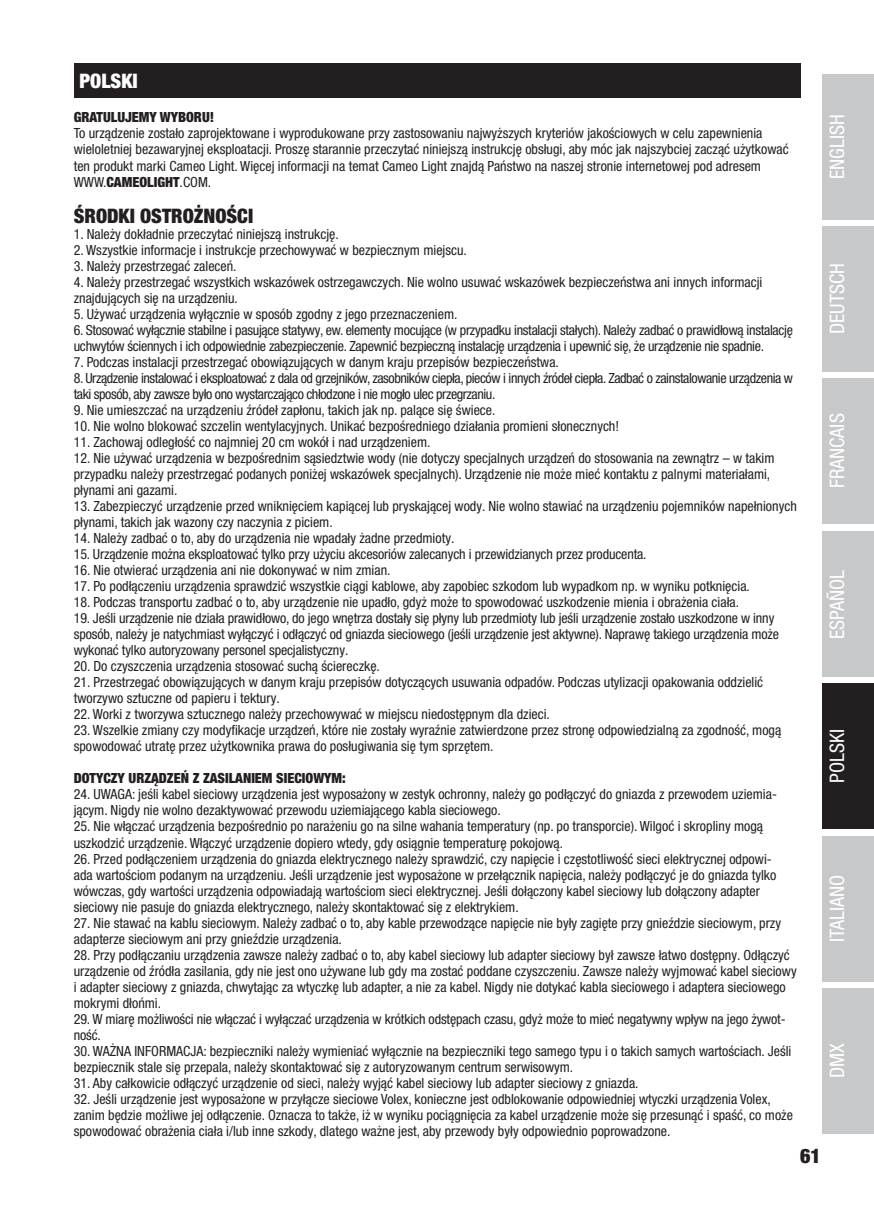
<style>
.page{position:relative;width:874px;height:1225px;background:#fff}
.page>*{position:absolute;margin:0;border:0;box-sizing:border-box;transform-origin:0 0}
.t1{font:condensed 20px "Helvetica Neue LT Std";color:#fff}
.t2{font:900 condensed 20px "Helvetica Neue LT Pro";color:#231f20}
.t3{font:900 condensed 20px "Helvetica Neue LT Pro";color:#fff}
.t4{font:900 condensed 20px "Helvetica Neue LT Std";color:#231f20}
.t5{font:condensed 14px/16px "Helvetica Neue LT Pro";color:#231f20}
.t6{font:condensed 14px/16px "Helvetica Neue LT Pro";letter-spacing:-.02em;color:#231f20}
.t7{font:condensed 14px/16px "Helvetica Neue LT Pro";letter-spacing:-.03em;color:#231f20}
.t8{font:900 condensed 14px "Helvetica Neue LT Pro";color:#231f20}
.s1{font-weight:900}
</style>
<div class="page">
<div style="left:821px;top:988px;width:52px;height:146px;background:#c7c8ca"></div>
<div style="left:821px;top:74px;width:52px;height:145px;background:#c7c8ca"></div>
<div style="left:821px;top:226px;width:52px;height:145px;background:#c7c8ca"></div>
<div style="left:821px;top:378px;width:52px;height:146px;background:#c7c8ca"></div>
<div style="left:821px;top:531px;width:52px;height:146px;background:#c7c8ca"></div>
<div style="left:821px;top:683px;width:52px;height:146px;background:#231f20"></div>
<div style="left:821px;top:836px;width:52px;height:145px;background:#c7c8ca"></div>
<div style="left:74px;top:63px;width:725px;height:35px;background:#231f20"></div>
<h1 class="t3" style="left:79px;top:69px;width:60px">POLSKI</h1>
<p class="t8" style="left:74px;top:108px;width:142px">GRATULUJEMY WYBORU!</p>
<p class="t5" style="left:74px;top:124px;width:716px;line-height:16.6px">To urządzenie zostało zaprojektowane i wyprodukowane przy zastosowaniu najwyższych kryteriów jakościowych w celu zapewnienia wieloletniej bezawaryjnej eksploatacji. Proszę starannie przeczytać niniejszą instrukcję obsługi, aby móc jak najszybciej zacząć użytkować ten produkt marki Cameo Light. Więcej informacji na temat Cameo Light znajdą Państwo na naszej stronie internetowej pod adresem WWW.<span class="s1">CAMEOLIGHT</span>.COM.</p>
<h1 class="t2" style="left:74px;top:204px;width:181px">ŚRODKI OSTROŻNOŚCI</h1>
<p class="t5" style="left:74px;top:226px;width:266px">1. Należy dokładnie przeczytać niniejszą instrukcję.</p>
<p class="t5" style="left:74px;top:242px;width:394px">2. Wszystkie informacje i instrukcje przechowywać w bezpiecznym miejscu.</p>
<p class="t5" style="left:74px;top:258px;width:164px">3. Należy przestrzegać zaleceń.</p>
<p class="t5" style="left:74px;top:274px;width:689px">4. Należy przestrzegać wszystkich wskazówek ostrzegawczych. Nie wolno usuwać wskazówek bezpieczeństwa ani innych informacji znajdujących się na urządzeniu.</p>
<p class="t5" style="left:74px;top:306px;width:385px">5. Używać urządzenia wyłącznie w sposób zgodny z jego przeznaczeniem.</p>
<p class="t6" style="left:74px;top:322px;width:720px">6. Stosować wyłącznie stabilne i pasujące statywy, ew. elementy mocujące (w przypadku instalacji stałych). Należy zadbać o prawidłową instalację uchwytów ściennych i ich odpowiednie zabezpieczenie. Zapewnić bezpieczną instalację urządzenia i upewnić się, że urządzenie nie spadnie.</p>
<p class="t5" style="left:74px;top:354px;width:486px">7. Podczas instalacji przestrzegać obowiązujących w danym kraju przepisów bezpieczeństwa.</p>
<p class="t7" style="left:74px;top:370px;width:720px">8. Urządzenie instalować i eksploatować z dala od grzejników, zasobników ciepła, pieców i innych źródeł ciepła. Zadbać o zainstalowanie urządzenia w taki sposób, aby zawsze było ono wystarczająco chłodzone i nie mogło ulec przegrzaniu.</p>
<p class="t5" style="left:74px;top:402px;width:423px">9. Nie umieszczać na urządzeniu źródeł zapłonu, takich jak np. palące się świece.</p>
<p class="t5" style="left:74px;top:418px;width:546px">10. Nie wolno blokować szczelin wentylacyjnych. Unikać bezpośredniego działania promieni słonecznych!</p>
<p class="t5" style="left:74px;top:434px;width:358px">11. Zachowaj odległość co najmniej 20 cm wokół i nad urządzeniem.</p>
<p class="t5" style="left:74px;top:450px;width:702px">12. Nie używać urządzenia w bezpośrednim sąsiedztwie wody (nie dotyczy specjalnych urządzeń do stosowania na zewnątrz – w takim przypadku należy przestrzegać podanych poniżej wskazówek specjalnych). Urządzenie nie może mieć kontaktu z palnymi materiałami, płynami ani gazami.</p>
<p class="t5" style="left:74px;top:498px;width:724px">13. Zabezpieczyć urządzenie przed wniknięciem kapiącej lub pryskającej wody. Nie wolno stawiać na urządzeniu pojemników napełnionych płynami, takich jak wazony czy naczynia z piciem.</p>
<p class="t5" style="left:74px;top:530px;width:382px">14. Należy zadbać o to, aby do urządzenia nie wpadały żadne przedmioty.</p>
<p class="t5" style="left:74px;top:546px;width:574px">15. Urządzenie można eksploatować tylko przy użyciu akcesoriów zalecanych i przewidzianych przez producenta.</p>
<p class="t5" style="left:74px;top:562px;width:318px">16. Nie otwierać urządzenia ani nie dokonywać w nim zmian.</p>
<p class="t5" style="left:74px;top:578px;width:677px">17. Po podłączeniu urządzenia sprawdzić wszystkie ciągi kablowe, aby zapobiec szkodom lub wypadkom np. w wyniku potknięcia.</p>
<p class="t5" style="left:74px;top:594px;width:666px">18. Podczas transportu zadbać o to, aby urządzenie nie upadło, gdyż może to spowodować uszkodzenie mienia i obrażenia ciała.</p>
<p class="t5" style="left:74px;top:610px;width:706px">19. Jeśli urządzenie nie działa prawidłowo, do jego wnętrza dostały się płyny lub przedmioty lub jeśli urządzenie zostało uszkodzone w inny sposób, należy je natychmiast wyłączyć i odłączyć od gniazda sieciowego (jeśli urządzenie jest aktywne). Naprawę takiego urządzenia może wykonać tylko autoryzowany personel specjalistyczny.</p>
<p class="t5" style="left:74px;top:658px;width:307px">20. Do czyszczenia urządzenia stosować suchą ściereczkę.</p>
<p class="t5" style="left:74px;top:674px;width:690px">21. Przestrzegać obowiązujących w danym kraju przepisów dotyczących usuwania odpadów. Podczas utylizacji opakowania oddzielić tworzywo sztuczne od papieru i tektury.</p>
<p class="t5" style="left:74px;top:706px;width:477px">22. Worki z tworzywa sztucznego należy przechowywać w miejscu niedostępnym dla dzieci.</p>
<p class="t5" style="left:74px;top:722px;width:708px">23. Wszelkie zmiany czy modyfikacje urządzeń, które nie zostały wyraźnie zatwierdzone przez stronę odpowiedzialną za zgodność, mogą spowodować utratę przez użytkownika prawa do posługiwania się tym sprzętem.</p>
<p class="t8" style="left:74px;top:770px;width:273px">DOTYCZY URZĄDZEŃ Z ZASILANIEM SIECIOWYM:</p>
<p class="t5" style="left:74px;top:786px;width:704px">24. UWAGA: jeśli kabel sieciowy urządzenia jest wyposażony w zestyk ochronny, należy go podłączyć do gniazda z przewodem uziemia&shy;jącym. Nigdy nie wolno dezaktywować przewodu uziemiającego kabla sieciowego.</p>
<p class="t5" style="left:74px;top:818px;width:690px">25. Nie włączać urządzenia bezpośrednio po narażeniu go na silne wahania temperatury (np. po transporcie). Wilgoć i skropliny mogą uszkodzić urządzenie. Włączyć urządzenie dopiero wtedy, gdy osiągnie temperaturę pokojową.</p>
<p class="t5" style="left:74px;top:850px;width:703px">26. Przed podłączeniem urządzenia do gniazda elektrycznego należy sprawdzić, czy napięcie i częstotliwość sieci elektrycznej odpowi&shy;ada wartościom podanym na urządzeniu. Jeśli urządzenie jest wyposażone w przełącznik napięcia, należy podłączyć je do gniazda tylko wówczas, gdy wartości urządzenia odpowiadają wartościom sieci elektrycznej. Jeśli dołączony kabel sieciowy lub dołączony adapter sieciowy nie pasuje do gniazda elektrycznego, należy skontaktować się z elektrykiem.</p>
<p class="t5" style="left:74px;top:914px;width:708px">27. Nie stawać na kablu sieciowym. Należy zadbać o to, aby kable przewodzące napięcie nie były zagięte przy gnieździe sieciowym, przy adapterze sieciowym ani przy gnieździe urządzenia.</p>
<p class="t5" style="left:74px;top:946px;width:724px">28. Przy podłączaniu urządzenia zawsze należy zadbać o to, aby kabel sieciowy lub adapter sieciowy był zawsze łatwo dostępny. Odłączyć urządzenie od źródła zasilania, gdy nie jest ono używane lub gdy ma zostać poddane czyszczeniu. Zawsze należy wyjmować kabel sieciowy i adapter sieciowy z gniazda, chwytając za wtyczkę lub adapter, a nie za kabel. Nigdy nie dotykać kabla sieciowego i adaptera sieciowego mokrymi dłońmi.</p>
<p class="t5" style="left:74px;top:1010px;width:713px">29. W miarę możliwości nie włączać i wyłączać urządzenia w krótkich odstępach czasu, gdyż może to mieć negatywny wpływ na jego żywot&shy;ność.</p>
<p class="t5" style="left:74px;top:1042px;width:718px">30. WAŻNA INFORMACJA: bezpieczniki należy wymieniać wyłącznie na bezpieczniki tego samego typu i o takich samych wartościach. Jeśli bezpiecznik stale się przepala, należy skontaktować się z autoryzowanym centrum serwisowym.</p>
<p class="t5" style="left:74px;top:1074px;width:566px">31. Aby całkowicie odłączyć urządzenie od sieci, należy wyjąć kabel sieciowy lub adapter sieciowy z gniazda.</p>
<p class="t5" style="left:74px;top:1090px;width:720px">32. Jeśli urządzenie jest wyposażone w przyłącze sieciowe Volex, konieczne jest odblokowanie odpowiedniej wtyczki urządzenia Volex, zanim będzie możliwe jej odłączenie. Oznacza to także, iż w wyniku pociągnięcia za kabel urządzenie może się przesunąć i spaść, co może spowodować obrażenia ciała i/lub inne szkody, dlatego ważne jest, aby przewody były odpowiednio poprowadzone.</p>
<h1 class="t4" style="left:799px;top:1143px;width:22px">61</h1>
<h1 class="t1" style="left:824px;top:179px;width:66px;rotate:-90deg">ENGLISH</h1>
<h1 class="t1" style="left:824px;top:334px;width:73px;rotate:-90deg">DEUTSCH</h1>
<h1 class="t1" style="left:824px;top:488px;width:76px;rotate:-90deg">FRANCAIS</h1>
<h1 class="t1" style="left:825px;top:639px;width:71px;rotate:-90deg">ESPAÑOL</h1>
<h1 class="t1" style="left:825px;top:783px;width:55px;rotate:-90deg">POLSKI</h1>
<h1 class="t1" style="left:825px;top:942px;width:69px;rotate:-90deg">ITALIANO</h1>
<h1 class="t1" style="left:825px;top:1078px;width:36px;rotate:-90deg">DMX</h1>
</div>
